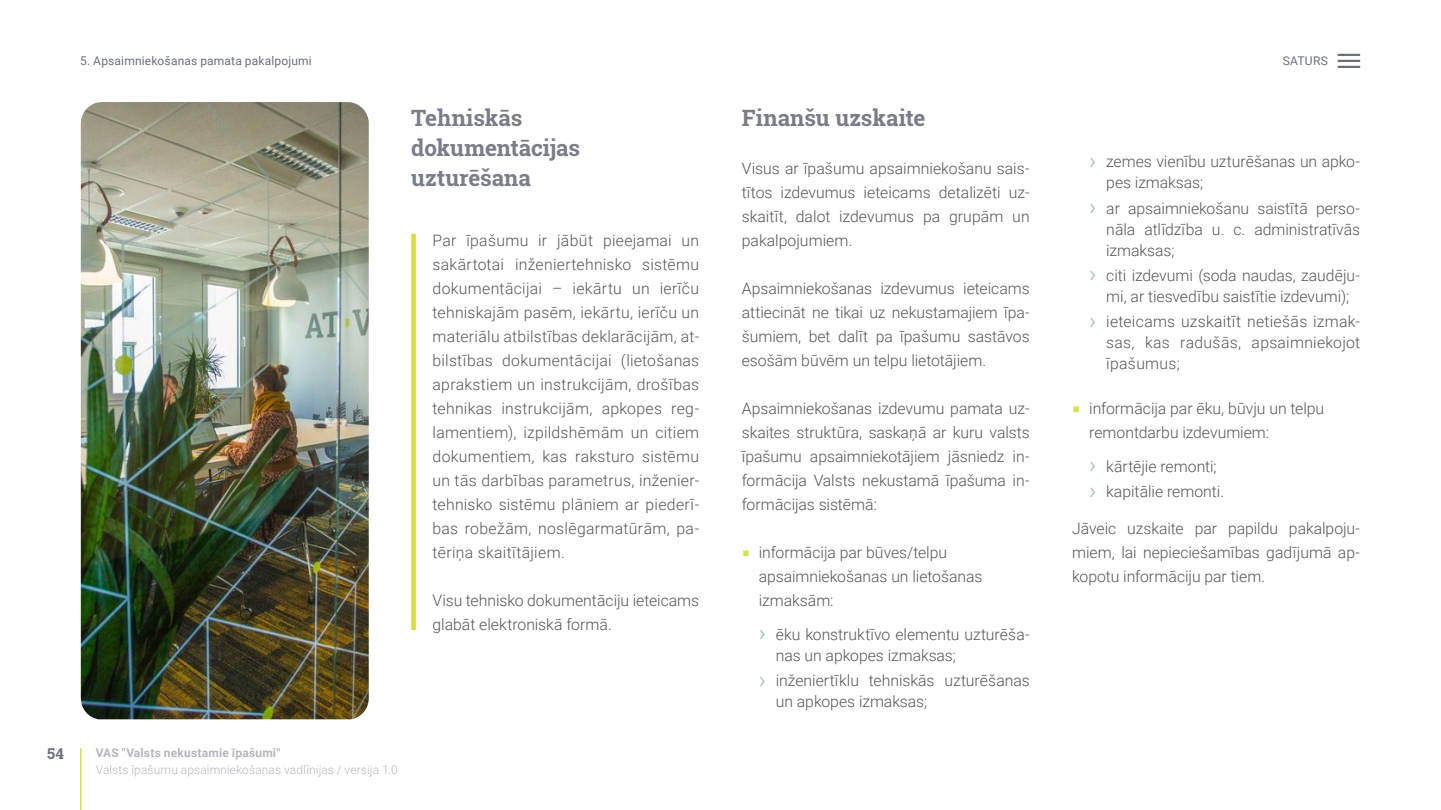
<style>
.page{position:relative;width:1441px;height:810px;background:#fff}
.page>*{position:absolute;margin:0;border:0;box-sizing:border-box;transform-origin:0 0}
.t1{font:700 22.5px/30px "Roboto Slab";letter-spacing:-.005em;color:#7a7d88}
.t2{font:300 15.75px/24px "Roboto";color:#565659;text-align:justify}
.t3{font:700 15px "Roboto Slab";color:#6b6f7b}
.t4{font:300 12px "Roboto";letter-spacing:.01em;color:#b5b7bd}
.t5{font:12px "Roboto";letter-spacing:.015em;color:#6b6f7b}
.t6{font:700 12px "Roboto";letter-spacing:.015em;color:#b5b7bd}
.s1{font-family:"Calibri";font-weight:400;font-size:24px;color:#d9e150}
.s2{font-size:24px;color:#9cb6bb}
</style>
<div class="page">
<div style="left:411px;top:234px;width:5px;height:396px;background:#d5de3d"></div>
<img style="left:81px;top:102px;width:288px;height:617px">
<hr style="left:80px;top:748px;width:2px;height:62px;background:#d5de3d">
<hr style="left:1337px;top:54px;width:22px;height:2px;background:#6b6f7b">
<hr style="left:1337px;top:60px;width:22px;height:2px;background:#6b6f7b">
<hr style="left:1337px;top:66px;width:22px;height:2px;background:#6b6f7b">
<p class="t3" style="left:47px;top:743px;width:18px">54</p>
<p class="t5" style="left:80px;top:53px;width:233px">5. Apsaimniekošanas pamata pakalpojumi</p>
<p class="t5" style="left:1282px;top:53px;width:47px">SATURS</p>
<h1 class="t1" style="left:411px;top:103px;width:170px">Tehniskās dokumentācijas uzturēšana</h1>
<p class="t2" style="left:432px;top:228px;width:268px">Par īpašumu ir jābūt pieejamai un sakārtotai inženiertehnisko sistēmu dokumentācijai – iekārtu un ierīču tehniskajām pasēm, iekārtu, ierīču un materiālu atbilstības deklarācijām, at&shy;bilstības dokumentācijai (lietošanas aprakstiem un instrukcijām, drošības tehnikas instrukcijām, apkopes reg&shy;lamentiem), izpildshēmām un citiem dokumentiem, kas raksturo sistēmu un tās darbības parametrus, inženier&shy;tehnisko sistēmu plāniem ar piederī&shy;bas robežām, noslēgarmatūrām, pa&shy;tēriņa skaitītājiem.</p>
<p class="t2" style="left:432px;top:588px;width:268px">Visu tehnisko dokumentāciju ieteicams glabāt elektroniskā formā.</p>
<p class="t6" style="left:96px;top:744px;width:186px">VAS "Valsts nekustamie īpašumi"</p>
<p class="t4" style="left:96px;top:762px;width:303px">Valsts īpašumu apsaimniekošanas vadlīnijas / versija 1.0</p>
<h1 class="t1" style="left:741px;top:103px;width:185px">Finanšu uzskaite</h1>
<p class="t2" style="left:741px;top:156px;width:289px">Visus ar īpašumu apsaimniekošanu sais&shy;tītos izdevumus ieteicams detalizēti uz&shy;skaitīt, dalot izdevumus pa grupām un pakalpojumiem.</p>
<p class="t2" style="left:741px;top:276px;width:289px">Apsaimniekošanas izdevumus ieteicams attiecināt ne tikai uz nekustamajiem īpa&shy;šumiem, bet dalīt pa īpašumu sastāvos esošām būvēm un telpu lietotājiem.</p>
<p class="t2" style="left:741px;top:396px;width:289px">Apsaimniekošanas izdevumu pamata uz&shy;skaites struktūra, saskaņā ar kuru valsts īpašumu apsaimniekotājiem jāsniedz in&shy;formācija Valsts nekustamā īpašuma in&shy;formācijas sistēmā:</p>
<p class="t2" style="left:758px;top:540px;width:225px;text-align:left;text-indent:-17px"><span class="s1">▪</span> informācija par būves/telpu apsaimniekošanas un lietošanas izmaksām:</p>
<p class="t2" style="left:775px;top:623px;width:255px;line-height:21px;text-indent:-17px"><span class="s2">›</span> ēku konstruktīvo elementu uzturēša&shy;nas un apkopes izmaksas;</p>
<p class="t2" style="left:775px;top:669px;width:255px;line-height:21px;text-indent:-17px"><span class="s2">›</span> inženiertīklu tehniskās uzturēšanas un apkopes izmaksas;</p>
<p class="t2" style="left:1106px;top:151px;width:255px;line-height:21px;text-indent:-17px"><span class="s2">›</span> zemes vienību uzturēšanas un apko&shy;pes izmaksas;</p>
<p class="t2" style="left:1106px;top:197px;width:255px;line-height:21px;text-indent:-17px"><span class="s2">›</span> ar apsaimniekošanu saistītā perso&shy;nāla atlīdzība u. c. administratīvās izmaksas;</p>
<p class="t2" style="left:1089px;top:264px;width:272px;line-height:21px;text-align:center"><span class="s2">›</span> citi izdevumi (soda naudas, zaudēju&shy;mi, ar tiesvedību saistītie izdevumi);</p>
<p class="t2" style="left:1106px;top:311px;width:255px;line-height:21px;text-indent:-17px"><span class="s2">›</span> ieteicams uzskaitīt netiešās izmak&shy;sas, kas radušās, apsaimniekojot īpašumus;</p>
<p class="t2" style="left:1089px;top:396px;width:236px;text-indent:-17px"><span class="s1">▪</span> informācija par ēku, būvju un telpu remontdarbu izdevumiem:</p>
<p class="t2" style="left:1089px;top:453px;width:136px;line-height:25.2px"><span class="s2">›</span> kārtējie remonti; <span class="s2">›</span> kapitālie remonti.</p>
<p class="t2" style="left:1072px;top:516px;width:289px">Jāveic uzskaite par papildu pakalpoju&shy;miem, lai nepieciešamības gadījumā ap&shy;kopotu informāciju par tiem.</p>
</div>
